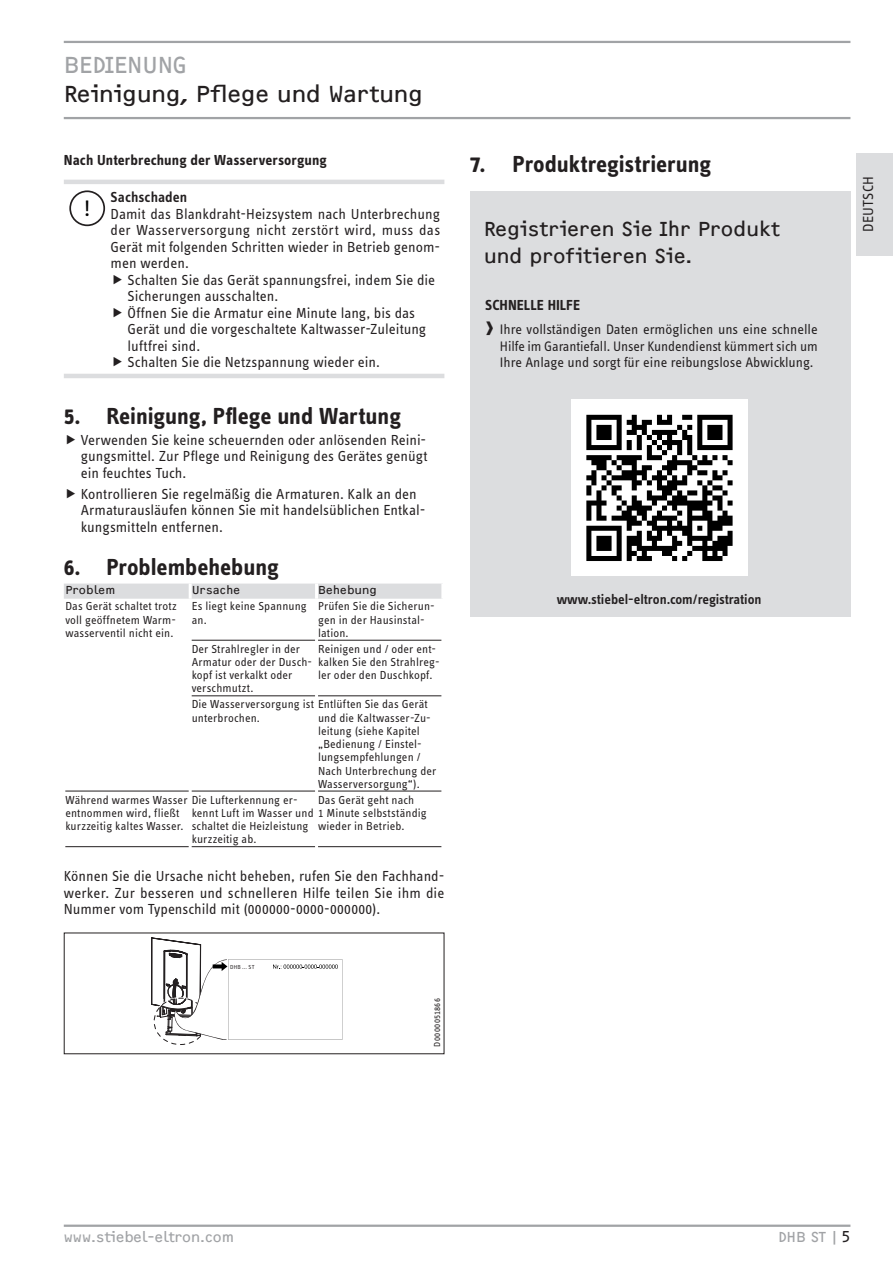
<style>
.page{position:relative;width:893px;height:1263px;background:#fff}
.page>*{position:absolute;margin:0;border:0;box-sizing:border-box;transform-origin:0 0}
.t1{font:700 24px "STE Info Text";color:#231f20}
.t2{font:24px "F2 FOCR Bczyk Com";letter-spacing:-.005em;color:#231f20}
.t3{font:24px "F2 FOCR Bczyk Com";color:#a1a3a6}
.t4{font:23.25px "STE Info Text";color:#000}
.t5{font:21px/27px "F2 FOCR Bczyk Com";letter-spacing:.01em;color:#231f20}
.t6{font:15px/16.5px "STE Info Text";color:#231f20;text-align:justify}
.t7{font:700 15px "STE Info Text";letter-spacing:.005em;color:#231f20}
.t8{font:15px "F2 FOCR Bczyk Com";color:#a1a3a6}
.t9{font:600 15px "STE Info Text";letter-spacing:.005em;color:#231f20}
.t10{font:14.25px/16.5px "STE Info Text";color:#231f20;text-align:justify}
.t11{font:600 14.25px "STE Info Text";color:#231f20}
.t12{font:12px/13.2px "STE Info Text";letter-spacing:.01em;color:#231f20}
.t13{font:12px "F2 FOCR Bczyk Com";letter-spacing:.015em;color:#231f20}
.t14{font:9px "STE Info Text";letter-spacing:.035em;color:#231f20}
.t15{font:6px "STE Info Text";color:#231f20}
.s1{font-family:"F2 FOCR Bczyk Com";font-size:30px}
.s2{color:#231f20}
</style>
<div class="page">
<hr style="left:64px;top:41px;width:786px;height:2px;background:#a1a3a6">
<hr style="left:64px;top:117px;width:786px;height:2px;background:#a1a3a6">
<div style="left:857px;top:153px;width:36px;height:102px;background:#dcdddf"></div>
<hr style="left:64px;top:1224px;width:786px;height:3px;background:#a1a3a6">
<hr style="left:64px;top:180px;width:380px;height:4px;background:#dcdddf">
<hr style="left:64px;top:374px;width:380px;height:4px;background:#dcdddf">
<div style="left:69px;top:190px;width:36px;height:36px;border:2px solid #231f20;border-radius:50%"></div>
<div style="left:64px;top:584px;width:377px;height:15px;background:#dcdddf"></div>
<hr style="left:189px;top:584px;width:3px;height:15px;background:#fff">
<hr style="left:315px;top:584px;width:3px;height:15px;background:#fff">
<hr style="left:192px;top:640px;width:123px;height:1px;background:#231f20">
<hr style="left:318px;top:640px;width:123px;height:1px;background:#231f20">
<hr style="left:192px;top:695px;width:123px;height:1px;background:#231f20">
<hr style="left:318px;top:695px;width:123px;height:1px;background:#231f20">
<hr style="left:65px;top:791px;width:124px;height:1px;background:#231f20">
<hr style="left:192px;top:791px;width:123px;height:1px;background:#231f20">
<hr style="left:318px;top:791px;width:123px;height:1px;background:#231f20">
<hr style="left:65px;top:846px;width:124px;height:1px;background:#231f20">
<hr style="left:192px;top:846px;width:123px;height:1px;background:#231f20">
<hr style="left:318px;top:846px;width:123px;height:1px;background:#231f20">
<svg style="left:151px;top:938px;width:191px;height:107px"></svg>
<div style="left:230px;top:964px;width:40px;height:6px;background:#fff"></div>
<div style="left:470px;top:191px;width:380px;height:425px;background:#dcdddf"></div>
<div style="left:571px;top:400px;width:177px;height:176px;background:#fff"></div>
<svg style="left:586px;top:415px;width:147px;height:146px"></svg>
<h1 class="t3" style="left:64px;top:51px;width:78px">Bedienung</h1>
<h1 class="t2" style="left:64px;top:80px;width:361px">Reinigung, Pflege und Wartung</h1>
<p class="t7" style="left:64px;top:151px;width:265px">Nach Unterbrechung der Wasserversorgung</p>
<h2 class="t4" style="left:84px;top:195px;width:8px">!</h2>
<p class="t9" style="left:111px;top:189px;width:78px">Sachschaden</p>
<p class="t6" style="left:111px;top:206px;width:331px">Damit das Blankdraht-Heizsystem nach Unterbrechung der Wasserversorgung nicht zerstört wird, muss das Gerät mit folgenden Schritten wieder in Betrieb genom&shy;men werden.</p>
<p class="t6" style="left:128px;top:272px;width:309px;text-align:left">Schalten Sie das Gerät spannungsfrei, indem Sie die Sicherungen ausschalten.<br>Öffnen Sie die Armatur eine Minute lang, bis das Gerät und die vorgeschaltete Kaltwasser-Zuleitung luftfrei sind.<br>Schalten Sie die Netzspannung wieder ein.</p>
<h1 class="t1" style="left:64px;top:402px;width:339px">5. Reinigung, Pflege und Wartung</h1>
<p class="t6" style="left:81px;top:432px;width:348px">Verwenden Sie keine scheuernden oder anlösenden Reini&shy;gungsmittel. Zur Pflege und Reinigung des Gerätes genügt ein feuchtes Tuch.</p>
<p class="t6" style="left:81px;top:485px;width:346px;text-align:left">Kontrollieren Sie regelmäßig die Armaturen. Kalk an den<br>Armaturausläufen können Sie mit handelsüblichen Entkal&shy;kungsmitteln entfernen.</p>
<h1 class="t1" style="left:64px;top:553px;width:217px">6. Problembehebung</h1>
<p class="t13" style="left:65px;top:583px;width:52px">Problem</p>
<p class="t13" style="left:192px;top:583px;width:50px">Ursache</p>
<p class="t13" style="left:318px;top:583px;width:61px">Behebung</p>
<p class="t12" style="left:65px;top:600px;width:113px;text-align:justify">Das Gerät schaltet trotz voll geöffnetem Warm&shy;wasserventil nicht ein.</p>
<p class="t12" style="left:192px;top:600px;width:117px">Es liegt keine Spannung an.</p>
<p class="t12" style="left:318px;top:600px;width:118px">Prüfen Sie die Sicherun&shy;gen in der Hausinstal&shy;lation.</p>
<p class="t12" style="left:192px;top:642px;width:122px">Der Strahlregler in der<br>Armatur oder der Dusch&shy;kopf ist verkalkt oder verschmutzt.</p>
<p class="t12" style="left:318px;top:642px;width:123px">Reinigen und / oder ent&shy;kalken Sie den Strahlreg&shy;ler oder den Duschkopf.</p>
<p class="t12" style="left:192px;top:698px;width:238px">Die Wasserversorgung ist Entlüften Sie das Gerät unterbrochen.</p>
<p class="t12" style="left:318px;top:711px;width:120px">und die Kaltwasser-Zu&shy;leitung (siehe Kapitel „Bedienung / Einstel&shy;lungsempfehlungen /<br>Nach Unterbrechung der<br>Wasserversorgung“).</p>
<p class="t12" style="left:65px;top:793px;width:234px">Während warmes Wasser Die Lufterkennung er&shy;entnommen wird, fließt<br>kurzzeitig kaltes Wasser.</p>
<p class="t12" style="left:318px;top:793px;width:98px">Das Gerät geht nach</p>
<p class="t12" style="left:318px;top:819px;width:88px">wieder in Betrieb.</p>
<p class="t12" style="left:192px;top:806px;width:237px">kennt Luft im Wasser und 1 Minute selbstständig schaltet die Heizleistung<br>kurzzeitig ab.</p>
<p class="t6" style="left:64px;top:868px;width:382px">Können Sie die Ursache nicht beheben, rufen Sie den Fachhand&shy;werker. Zur besseren und schnelleren Hilfe teilen Sie ihm die Nummer vom Typenschild mit (000000-0000-000000).</p>
<p class="t15" style="left:230px;top:963px;width:25px">DHB ... ST</p>
<p class="t14" style="left:432px;top:1046px;width:50px;rotate:-90deg">D0000051866</p>
<h1 class="t1" style="left:470px;top:150px;width:243px">7. Produktregistrierung</h1>
<h3 class="t5" style="left:484px;top:215px;width:298px">Registrieren Sie Ihr Produkt und profitieren Sie.</h3>
<p class="t7" style="left:485px;top:296px;width:97px">SCHNELLE HILFE</p>
<p class="t10" style="left:500px;top:321px;width:319px;text-indent:-14px"><span class="s1">›</span> Ihre vollständigen Daten ermöglichen uns eine schnelle Hilfe im Garantiefall. Unser Kundendienst kümmert sich um Ihre Anlage und sorgt für eine reibungslose Abwicklung.</p>
<p class="t11" style="left:557px;top:591px;width:206px">www.stiebel-eltron.com/registration</p>
<p class="t6" style="left:860px;top:232px;width:57px;rotate:-90deg">DEUTSCH</p>
<p class="t8" style="left:64px;top:1228px;width:172px">www.stiebel-eltron.com</p>
<p class="t8" style="left:778px;top:1228px;width:74px">DHB ST |<span class="s2">5</span></p>
</div>
